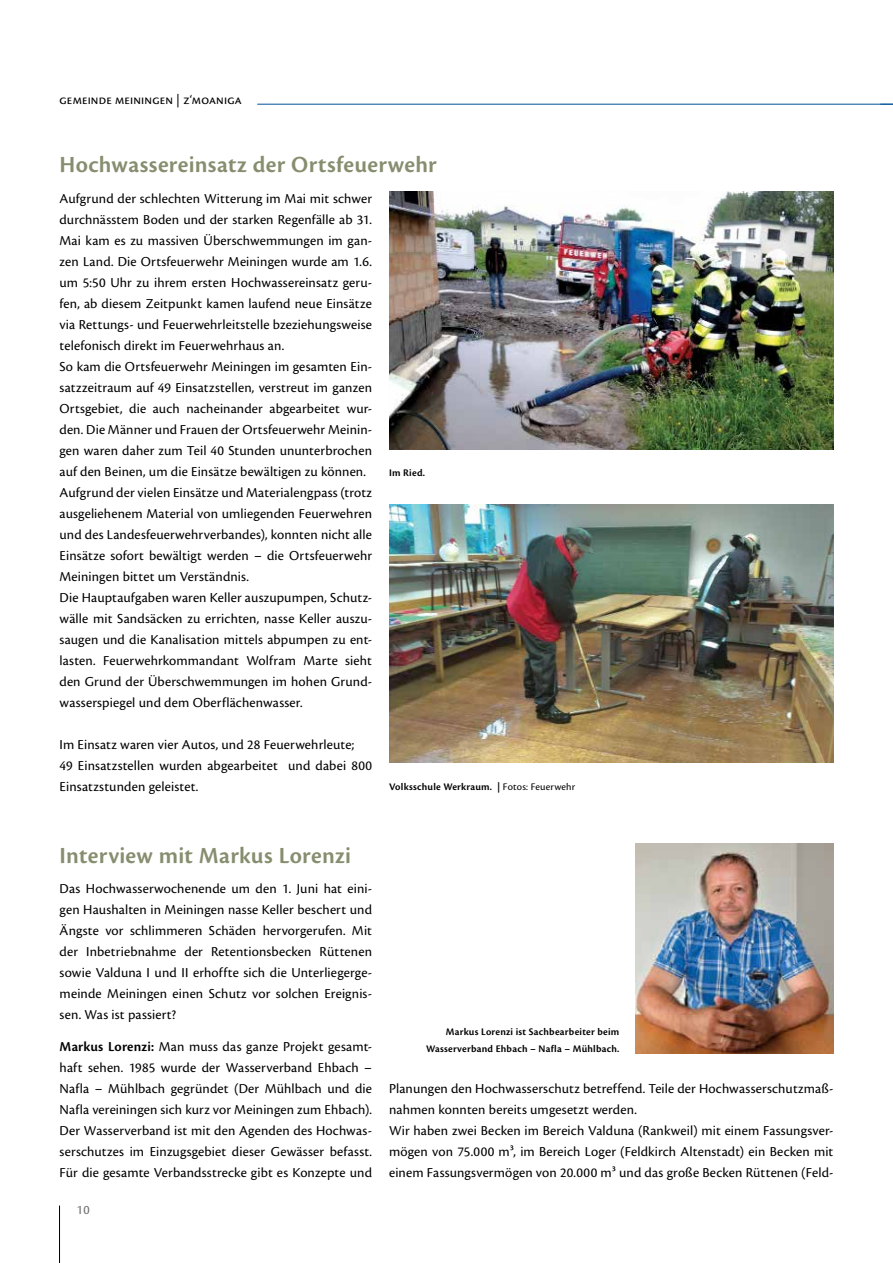
<style>
.page{position:relative;width:893px;height:1263px;background:#fff}
.page>*{position:absolute;margin:0;border:0;box-sizing:border-box;transform-origin:0 0}
.t1{font:600 24px "Cronos Pro";letter-spacing:.015em;color:#878e6f}
.t2{font:14.25px/21px "Cronos Pro";letter-spacing:.01em;color:#000}
.t3{font:13.5px "Cronos Pro";letter-spacing:.015em;color:#000}
.t4{font:13.5px "Cronos Pro";color:#6d6e71}
.t5{font:600 10.5px/16.5px "Cronos Pro";letter-spacing:.02em;color:#000;text-align:right}
.s1{font-weight:400}
.s2{font-weight:600}
</style>
<div class="page">
<hr style="left:59px;top:1205px;width:1px;height:58px;background:#000">
<hr style="left:257px;top:104px;width:636px;height:1px;background:#00539b">
<img style="left:636px;top:844px;width:197px;height:210px">
<img style="left:389px;top:191px;width:444px;height:259px">
<img style="left:389px;top:504px;width:444px;height:258px">
<p class="t3" style="left:60px;top:92px;width:184px">gemeinde meiningen | z‘moaniga</p>
<h1 class="t1" style="left:60px;top:151px;width:379px">Hochwassereinsatz der Ortsfeuerwehr</h1>
<p class="t2" style="left:60px;top:188px;width:314px">Aufgrund der schlechten Witterung im Mai mit schwer durchnässtem Boden und der starken Regenfälle ab 31.<br>Mai kam es zu massiven Überschwemmungen im gan&shy;zen Land. Die Ortsfeuerwehr Meiningen wurde am 1.6. um 5:50 Uhr zu ihrem ersten Hochwassereinsatz geru&shy;fen, ab diesem Zeitpunkt kamen laufend neue Einsätze via Rettungs- und Feuerwehrleitstelle bzeziehungsweise telefonisch direkt im Feuerwehrhaus an.<br>So kam die Ortsfeuerwehr Meiningen im gesamten Ein&shy;satzzeitraum auf 49 Einsatzstellen, verstreut im ganzen Ortsgebiet, die auch nacheinander abgearbeitet wur&shy;den. Die Männer und Frauen der Ortsfeuerwehr Meinin&shy;gen waren daher zum Teil 40 Stunden ununterbrochen auf den Beinen, um die Einsätze bewältigen zu können.<br>Aufgrund der vielen Einsätze und Materialengpass (trotz ausgeliehenem Material von umliegenden Feuerwehren und des Landesfeuerwehrverbandes), konnten nicht alle Einsätze sofort bewältigt werden – die Ortsfeuerwehr Meiningen bittet um Verständnis.<br>Die Hauptaufgaben waren Keller auszupumpen, Schutz&shy;wälle mit Sandsäcken zu errichten, nasse Keller auszu&shy;saugen und die Kanalisation mittels abpumpen zu ent&shy;lasten. Feuerwehrkommandant Wolfram Marte sieht den Grund der Überschwemmungen im hohen Grund&shy;wasserspiegel und dem Oberflächenwasser.</p>
<p class="t2" style="left:60px;top:734px;width:314px">Im Einsatz waren vier Autos, und 28 Feuerwehrleute;<br>49 Einsatzstellen wurden abgearbeitet und dabei 800<br>Einsatzstunden geleistet.</p>
<p class="t5" style="left:389px;top:464px;width:37px">Im Ried.</p>
<p class="t5" style="left:389px;top:778px;width:188px">Volksschule Werkraum. | <span class="s1">Fotos: Feuerwehr</span></p>
<h1 class="t1" style="left:60px;top:841px;width:293px">Interview mit Markus Lorenzi</h1>
<p class="t2" style="left:60px;top:878px;width:314px;text-align:justify">Das Hochwasserwochenende um den 1. Juni hat eini&shy;gen Haushalten in Meiningen nasse Keller beschert und Ängste vor schlimmeren Schäden hervorgerufen. Mit der Inbetriebnahme der Retentionsbecken Rüttenen sowie Valduna I und II erhoffte sich die Unterliegerge&shy;meinde Meiningen einen Schutz vor solchen Ereignis&shy;sen. Was ist passiert?</p>
<p class="t2" style="left:60px;top:1036px;width:314px;text-align:justify"><span class="s2">Markus Lorenzi:</span> Man muss das ganze Projekt gesamt&shy;haft sehen. 1985 wurde der Wasserverband Ehbach – Nafla – Mühlbach gegründet (Der Mühlbach und die Nafla vereiningen sich kurz vor Meiningen zum Ehbach).<br>Der Wasserverband ist mit den Agenden des Hochwas&shy;serschutzes im Einzugsgebiet dieser Gewässer befasst.<br>Für die gesamte Verbandsstrecke gibt es Konzepte und</p>
<p class="t4" style="left:77px;top:1202px;width:15px">10</p>
<p class="t5" style="left:426px;top:1024px;width:195px">Markus Lorenzi ist Sachbearbeiter beim<br>Wasserverband Ehbach – Nafla – Mühlbach.</p>
<p class="t2" style="left:389px;top:1078px;width:446px">Planungen den Hochwasserschutz betreffend. Teile der Hochwasserschutzmaß&shy;nahmen konnten bereits umgesetzt werden.<br>Wir haben zwei Becken im Bereich Valduna (Rankweil) mit einem Fassungsver&shy;mögen von 75.000 m³, im Bereich Loger (Feldkirch Altenstadt) ein Becken mit einem Fassungsvermögen von 20.000 m³ und das große Becken Rüttenen (Feld-</p>
</div>
